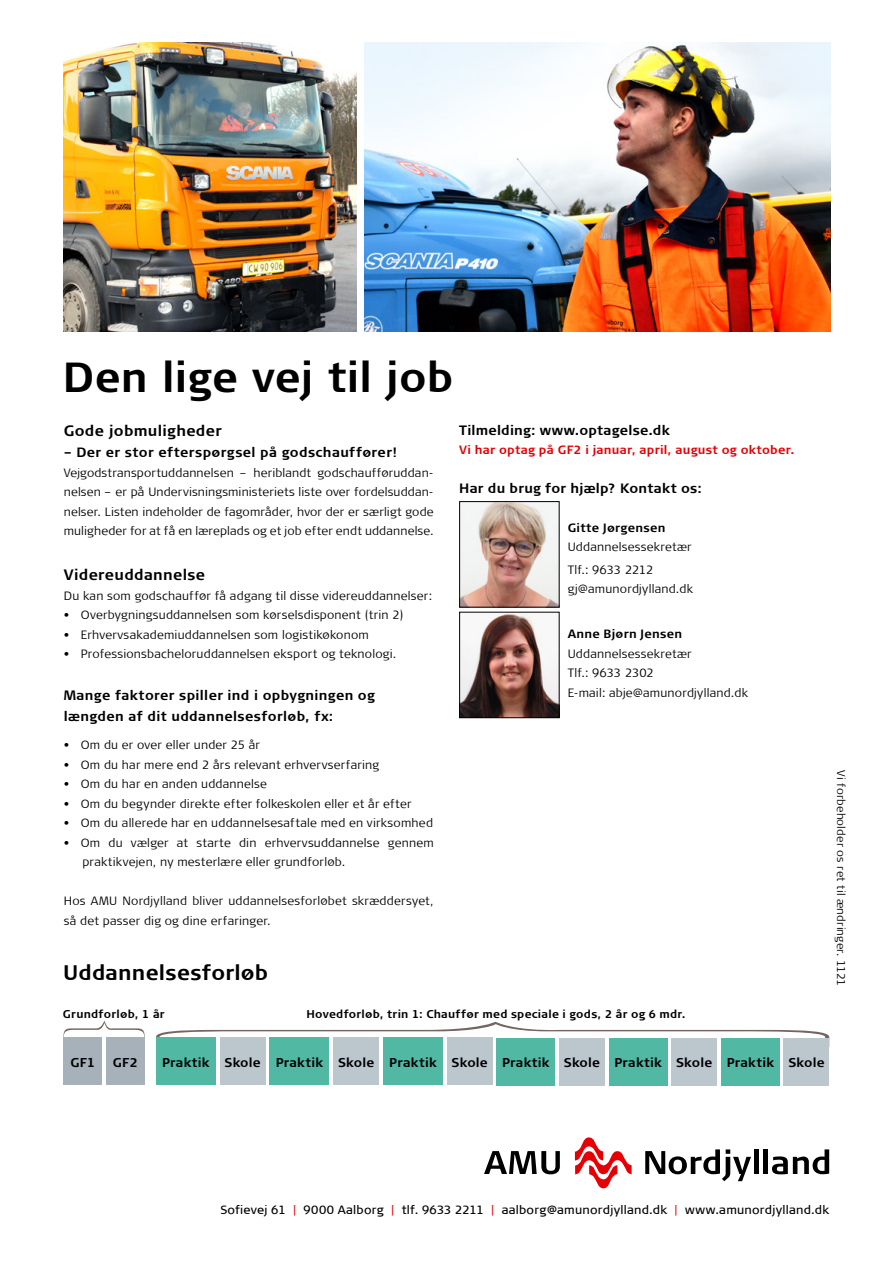
<style>
.page{position:relative;width:893px;height:1263px;background:#fff}
.page>*{position:absolute;margin:0;border:0;box-sizing:border-box;transform-origin:0 0}
.t1{font:700 42px "Signa Column";letter-spacing:.005em;color:#000}
.t2{font:700 21px "Signa Column";letter-spacing:.01em;color:#000}
.t3{font:700 15px "Signa Column";letter-spacing:.02em;color:#000}
.t4{font:700 13.5px/21px "Signa Column";letter-spacing:.025em;color:#000}
.t5{font:700 12.75px "Signa Column";letter-spacing:.02em;color:#000}
.t6{font:300 12px/19.5px "Signa Column";letter-spacing:.015em;color:#000}
.t7{font:12px "Signa Column";letter-spacing:.02em;color:#000}
.t8{font:700 12px "Signa Column";letter-spacing:.02em;color:#e60005}
.t9{font:700 12px "Signa Column";letter-spacing:.02em;color:#000}
.t10{font:700 11.25px "Signa Column";letter-spacing:.02em;color:#000}
.t11{font:300 11.25px "Signa Column";letter-spacing:.02em;color:#000}
.s1{color:#e60005}
</style>
<div class="page">
<img style="left:365px;top:43px;width:465px;height:289px">
<svg style="left:484px;top:1151px;width:76px;height:23px"></svg>
<svg style="left:645px;top:1149px;width:106px;height:32px"></svg>
<hr style="left:754px;top:1149px;width:4px;height:25px;background:#000">
<hr style="left:764px;top:1149px;width:4px;height:25px;background:#000">
<svg style="left:772px;top:1149px;width:57px;height:25px"></svg>
<svg style="left:575px;top:1137px;width:57px;height:51px"></svg>
<svg style="left:156px;top:1022px;width:673px;height:25px"></svg>
<div style="left:220px;top:1038px;width:45px;height:47px;background:#bcc6cd"></div>
<div style="left:333px;top:1038px;width:46px;height:47px;background:#bcc6cd"></div>
<div style="left:447px;top:1038px;width:45px;height:47px;background:#bcc6cd"></div>
<div style="left:156px;top:1038px;width:60px;height:47px;background:#50b8a3"></div>
<div style="left:270px;top:1038px;width:59px;height:47px;background:#50b8a3"></div>
<div style="left:383px;top:1038px;width:60px;height:47px;background:#50b8a3"></div>
<svg style="left:64px;top:1020px;width:80px;height:18px"></svg>
<div style="left:64px;top:1038px;width:38px;height:47px;background:#a6b1b9"></div>
<div style="left:106px;top:1038px;width:38px;height:47px;background:#a6b1b9"></div>
<div style="left:559px;top:1038px;width:46px;height:47px;background:#bcc6cd"></div>
<div style="left:671px;top:1038px;width:46px;height:47px;background:#bcc6cd"></div>
<div style="left:784px;top:1038px;width:45px;height:47px;background:#bcc6cd"></div>
<div style="left:497px;top:1038px;width:58px;height:47px;background:#50b8a3"></div>
<div style="left:609px;top:1038px;width:58px;height:47px;background:#50b8a3"></div>
<div style="left:721px;top:1038px;width:58px;height:47px;background:#50b8a3"></div>
<img style="left:64px;top:43px;width:292px;height:289px">
<img style="left:461px;top:614px;width:97px;height:102px">
<div style="left:459px;top:612px;width:101px;height:106px;border:1px solid #000"></div>
<img style="left:461px;top:503px;width:97px;height:102px">
<div style="left:459px;top:501px;width:101px;height:106px;border:1px solid #000"></div>
<h1 class="t1" style="left:63px;top:353px;width:392px">Den lige vej til job</h1>
<p class="t3" style="left:64px;top:422px;width:159px">Gode jobmuligheder</p>
<p class="t4" style="left:64px;top:442px;width:334px">– Der er stor efterspørgsel på godschauffører!</p>
<p class="t6" style="left:64px;top:463px;width:371px;text-align:justify">Vejgodstransportuddannelsen – heriblandt godschaufføruddan&shy;nelsen – er på Undervisningsministeriets liste over fordelsuddan&shy;nelser. Listen indeholder de fagområder, hvor der er særligt gode muligheder for at få en læreplads og et job efter endt uddannelse.</p>
<p class="t3" style="left:64px;top:566px;width:143px">Videreuddannelse</p>
<p class="t6" style="left:64px;top:586px;width:370px">Du kan som godschauffør få adgang til disse videreuddannelser:</p>
<p class="t6" style="left:64px;top:605px;width:341px">• Overbygningsuddannelsen som kørselsdisponent (trin 2)</p>
<p class="t6" style="left:64px;top:625px;width:307px">• Erhvervsakademiuddannelsen som logistikøkonom</p>
<p class="t6" style="left:64px;top:644px;width:334px">• Professionsbacheloruddannelsen eksport og teknologi.</p>
<p class="t4" style="left:64px;top:685px;width:313px">Mange faktorer spiller ind i opbygningen og længden af dit uddannelsesforløb, fx:</p>
<p class="t6" style="left:64px;top:735px;width:198px">• Om du er over eller under 25 år</p>
<p class="t6" style="left:64px;top:755px;width:317px">• Om du har mere end 2 års relevant erhvervserfaring</p>
<p class="t6" style="left:64px;top:774px;width:205px">• Om du har en anden uddannelse</p>
<p class="t6" style="left:64px;top:794px;width:349px">• Om du begynder direkte efter folkeskolen eller et år efter</p>
<p class="t6" style="left:64px;top:813px;width:371px">• Om du allerede har en uddannelsesaftale med en virksomhed</p>
<p class="t6" style="left:82px;top:833px;width:353px;text-indent:-19px">• Om du vælger at starte din erhvervsuddannelse gennem praktikvejen, ny mesterlære eller grundforløb.</p>
<p class="t6" style="left:64px;top:891px;width:371px">Hos AMU Nordjylland bliver uddannelsesforløbet skræddersyet, så det passer dig og dine erfaringer.</p>
<p class="t4" style="left:459px;top:420px;width:212px">Tilmelding: www.optagelse.dk</p>
<p class="t8" style="left:459px;top:443px;width:337px">Vi har optag på GF2 i januar, april, august og oktober.</p>
<p class="t4" style="left:459px;top:478px;width:244px">Har du brug for hjælp? Kontakt os:</p>
<p class="t9" style="left:568px;top:520px;width:99px">Gitte Jørgensen</p>
<p class="t6" style="left:568px;top:536px;width:126px;line-height:22.5px">Uddannelsessekretær<br>Tlf.: 9633 2212</p>
<p class="t6" style="left:568px;top:579px;width:127px">gj@amunordjylland.dk</p>
<p class="t9" style="left:568px;top:627px;width:116px">Anne Bjørn Jensen</p>
<p class="t6" style="left:568px;top:644px;width:182px">Uddannelsessekretær<br>Tlf.: 9633 2302<br>E-mail: abje@amunordjylland.dk</p>
<h2 class="t2" style="left:63px;top:961px;width:207px">Uddannelsesforløb</h2>
<p class="t10" style="left:63px;top:1008px;width:103px">Grundforløb, 1 år</p>
<p class="t5" style="left:162px;top:1055px;width:327px">Praktik Skole Praktik Skole Praktik Skole</p>
<p class="t10" style="left:306px;top:1008px;width:381px">Hovedforløb, trin 1: Chauffør med speciale i gods, 2 år og 6 mdr.</p>
<p class="t5" style="left:70px;top:1055px;width:26px">GF1</p>
<p class="t5" style="left:113px;top:1055px;width:27px">GF2</p>
<p class="t5" style="left:502px;top:1055px;width:324px">Praktik Skole Praktik Skole Praktik Skole</p>
<p class="t11" style="left:848px;top:770px;width:218px;rotate:90deg">Vi forbeholder os ret til ændringer. 1121</p>
<p class="t7" style="left:220px;top:1202px;width:610px">Sofievej 61 <span class="s1">|</span> 9000 Aalborg <span class="s1">|</span> tlf. 9633 2211 <span class="s1">|</span> aalborg@amunordjylland.dk <span class="s1">|</span> www.amunordjylland.dk</p>
</div>
